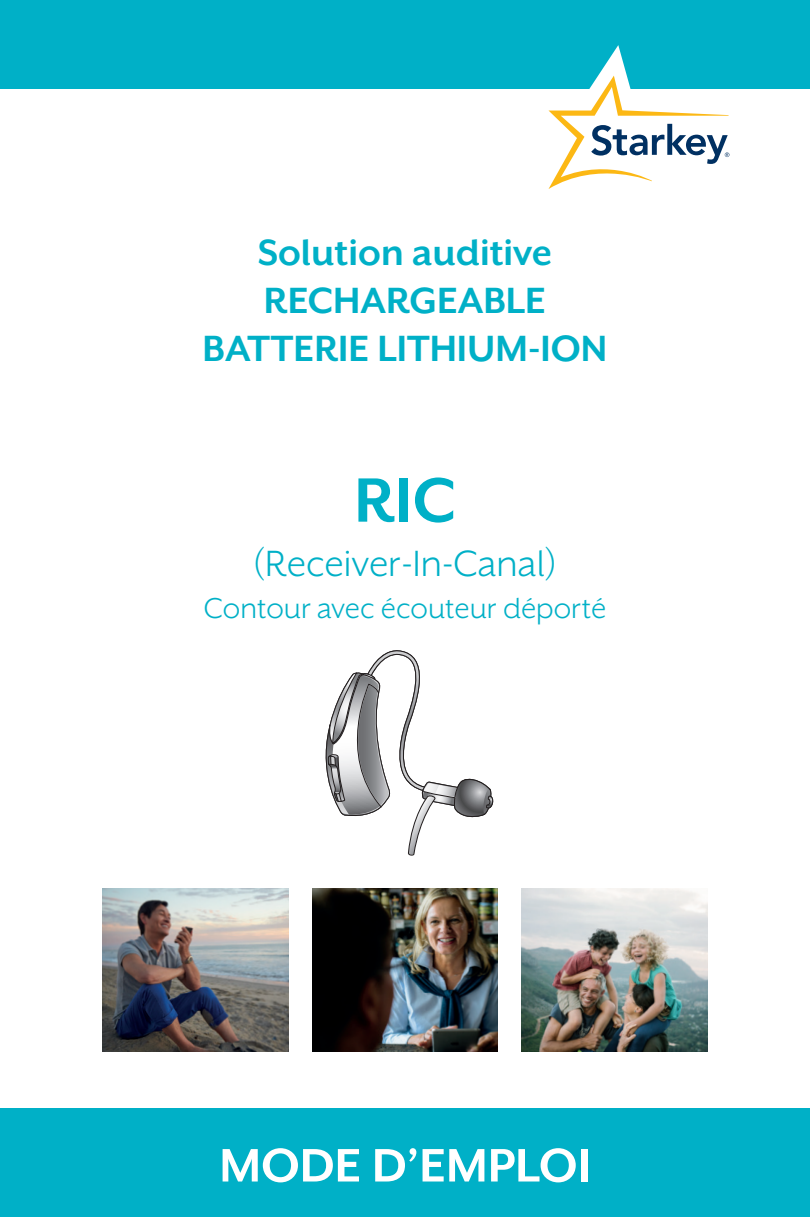
<style>
.page{position:relative;width:810px;height:1217px;background:#fff}
.page>*{position:absolute;margin:0;border:0;box-sizing:border-box;transform-origin:0 0}
.t1{font:700 72px "Mr Eaves XL San OT";color:#00b0c7}
.t2{font:700 54px "Mr Eaves XL San OT";color:#fff}
.t3{font:700 42px/48px "Mr Eaves XL San OT";color:#00b0c7;text-align:center}
.t4{font:42px "Mr Eaves XL San OT";color:#00b0c7}
.t5{font:33px "Mr Eaves XL San OT";color:#00b0c7}
</style>
<div class="page">
<div style="left:0;top:1108px;width:810px;height:108px;background:#00b0c7"></div>
<svg style="left:325px;top:650px;width:169px;height:206px"></svg>
<img style="left:103px;top:888px;width:185px;height:163px">
<img style="left:312px;top:888px;width:186px;height:163px">
<img style="left:522px;top:888px;width:185px;height:163px">
<div style="left:0;top:0;width:810px;height:89px;background:#00b0c7"></div>
<svg style="left:549px;top:45px;width:180px;height:144px"></svg>
<p class="t3" style="left:203px;top:228px;width:406px">Solution auditive<br>RECHARGEABLE<br>BATTERIE LITHIUM-ION</p>
<h1 class="t1" style="left:354px;top:459px;width:103px">RIC</h1>
<p class="t4" style="left:253px;top:542px;width:306px">(Receiver-In-Canal)</p>
<p class="t5" style="left:204px;top:591px;width:404px">Contour avec écouteur déporté</p>
<p class="t2" style="left:219px;top:1134px;width:373px">MODE D’EMPLOI</p>
</div>
